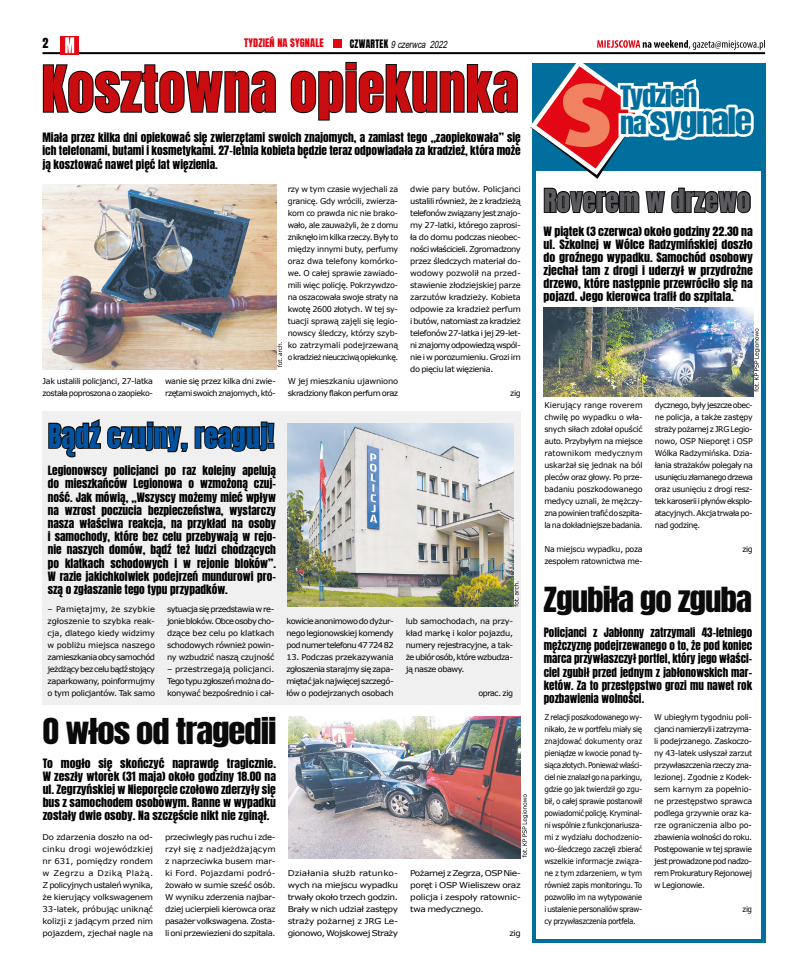
<style>
.page{position:relative;width:794px;height:978px;background:#fff}
.page>*{position:absolute;margin:0;border:0;box-sizing:border-box;transform-origin:0 0}
.t1{font:54px "Anton";letter-spacing:.01em;color:#c90c0f}
.t2{font:31px "Anton";letter-spacing:-.045em;color:#006f9e;scale:1.14 1}
.t3{font:30.4px "Anton";letter-spacing:-.03em;color:#0a0a0a;scale:1.14 1}
.t4{font:29.4px "Anton";letter-spacing:-.03em;color:#0a0a0a;scale:1.12 1}
.t5{font:28px "Anton";letter-spacing:.01em;color:#0053a2}
.t6{font:27px "Anton";letter-spacing:.01em;color:#5b5a5f}
.t7{font:25px "Anton";letter-spacing:-.045em;color:#006f9e;scale:1.14 1}
.t8{font:12px "Anton";color:#000}
.t9{font:11px/13.2px "Anton";color:#000;text-align:justify}
.t10{font:11px/13px "Anton";color:#000;text-align:justify;scale:1.08 1}
.t11{font:11px/13px "Anton";color:#000;text-align:justify;scale:1.06 1}
.t12{font:italic 10px "Arial";color:#000;scale:.77 1}
.t13{font:10px "Anton";letter-spacing:.01em;color:#e30613}
.t14{font:8px/12px "Verdana";letter-spacing:-.05em;color:#000;text-align:justify}
.t15{font:8px/12px "Verdana";letter-spacing:-.05em;color:#000;text-align:justify;scale:.91 1}
.t16{font:8px/12px "Verdana";letter-spacing:-.05em;color:#000;scale:1.04 1}
.t17{font:8px/12px "Verdana";letter-spacing:-.05em;color:#000;text-align:justify;scale:1.06 1}
.t18{font:8px/12px "Verdana";letter-spacing:-.05em;color:#000;text-align:justify;scale:1.13 1}
.s1{font-family:"Anton";font-style:normal}
.s2{font-size:25px}
</style>
<div class="page">
<svg style="left:597px;top:40px;width:168px;height:10px"></svg>
<hr style="left:43px;top:52px;width:722px;height:2px;background:#000">
<div style="left:61px;top:36px;width:18px;height:18px;background:#e30613"></div>
<svg style="left:65px;top:37px;width:9px;height:16px"></svg>
<div style="left:333px;top:39px;width:9px;height:9px;background:#e30613"></div>
<div style="left:43px;top:411px;width:478px;height:294px;background:#f0f0f0"></div>
<svg style="left:42px;top:64px;width:234px;height:50px"></svg>
<svg style="left:290px;top:61px;width:228px;height:60px"></svg>
<img style="left:43px;top:185px;width:233px;height:184px">
<svg style="left:48px;top:419px;width:227px;height:39px"></svg>
<img style="left:287px;top:423px;width:226px;height:184px">
<div style="left:532px;top:63px;width:233px;height:880px;background:#006f9e"></div>
<div style="left:536px;top:171px;width:224px;height:767px;background:#fff"></div>
<svg style="left:514px;top:581px;width:4px;height:26px"></svg>
<svg style="left:754px;top:329px;width:6px;height:63px"></svg>
<svg style="left:530px;top:63px;width:224px;height:151px"></svg>
<img style="left:544px;top:308px;width:209px;height:88px">
<svg style="left:522px;top:794px;width:6px;height:63px"></svg>
<svg style="left:277px;top:342px;width:5px;height:25px"></svg>
<img style="left:288px;top:716px;width:233px;height:143px">
<h3 class="t8" style="left:43px;top:37px;width:7px">2</h3>
<p class="t13" style="left:244px;top:38px;width:81px">TYDZIEŃ NA SYGNALE</p>
<p class="t12" style="left:350px;top:37px;width:131px"><span class="s1">C Z W A R T E K</span> 9czerwca 2022</p>
<h1 class="t1" style="left:42px;top:61px;width:478px">Kosztowna opiekunka</h1>
<p class="t9" style="left:43px;top:132px;width:480px">Miała przez kilka dni opiekować się zwierzętami swoich znajomych, a zamiast tego „zaopiekowała” się ich telefonami, butami i kosmetykami. 27-letnia kobieta będzie teraz odpowiadała za kradzież, która może ją kosztować nawet pięć lat więzienia.</p>
<p class="t14" style="left:43px;top:375px;width:112px">Jak ustalili policjanci, 27-latka została poproszona o zaopieko-</p>
<p class="t14" style="left:165px;top:375px;width:112px">wanie się przez kilka dni zwie&shy;rzętami swoich znajomych, któ-</p>
<h3 class="t5" style="left:48px;top:422px;width:227px">Bądź czujny, reaguj!</h3>
<p class="t9" style="left:48px;top:465px;width:230px">Legionowscy policjanci po raz kolejny apelują do mieszkańców Legionowa o wzmożoną czuj&shy;ność. Jak mówią, „Wszyscy możemy mieć wpływ na wzrost poczucia bezpieczeństwa, wystarczy nasza właściwa reakcja, na przykład na osoby i samochody, które bez celu przebywają w rejo&shy;nie naszych domów, bądź też ludzi chodzących po klatkach schodowych i w rejonie bloków”.<br>W razie jakichkolwiek podejrzeń mundurowi pro&shy;szą o zgłaszanie tego typu przypadków.</p>
<p class="t14" style="left:48px;top:603px;width:109px">– Pamiętajmy, że szybkie zgłoszenie to szybka reak&shy;cja, dlatego kiedy widzimy w pobliżu miejsca naszego zamieszkania obcy samochód jeżdżący bez celu bądź stojący zaparkowany, poinformujmy o tym policjantów. Tak samo</p>
<p class="t14" style="left:167px;top:603px;width:109px">sytuacja się przedstawia w re&shy;jonie bloków. Obce osoby cho&shy;dzące bez celu po klatkach schodowych również powin&shy;ny wzbudzić naszą czujność</p>
<p class="t14" style="left:167px;top:663px;width:109px">– przestrzegają policjanci.<br>Tego typu zgłoszeń można do&shy;konywać bezpośrednio i cał-</p>
<h3 class="t3" style="left:43px;top:716px;width:207px">O włos od tragedii</h3>
<h3 class="t11" style="left:43px;top:757px;width:221px">To mogło się skończyć naprawdę tragicznie.<br>W zeszły wtorek (31 maja) około godziny 18.00 na ul. Zegrzyńskiej w Nieporęcie czołowo zderzyły się bus z samochodem osobowym. Ranne w wypadku zostały dwie osoby. Na szczęście nikt nie zginął.</h3>
<p class="t17" style="left:43px;top:831px;width:106px">Do zdarzenia doszło na od&shy;cinku drogi wojewódzkiej nr 631, pomiędzy rondem w Zegrzu a Dziką Plażą.<br>Z policyjnych ustaleń wynika, że kierujący volkswagenem 33-latek, próbując uniknąć kolizji z jadącym przed nim pojazdem, zjechał nagle na</p>
<p class="t17" style="left:165px;top:831px;width:106px">przeciwległy pas ruchu i zde&shy;rzył się z nadjeżdżającym z naprzeciwka busem mar&shy;ki Ford. Pojazdami podró&shy;żowało w sumie sześć osób.<br>W wyniku zderzenia najbar&shy;dziej ucierpieli kierowca oraz pasażer volkswagena. Zosta&shy;li oni przewiezieni do szpitala.</p>
<p class="t14" style="left:288px;top:183px;width:112px">rzy w tym czasie wyjechali za granicę. Gdy wrócili, zwierza&shy;kom co prawda nic nie brako&shy;wało, ale zauważyli, że z domu zniknęło im kilka rzeczy. Były to między innymi buty, perfumy oraz dwa telefony komórko&shy;we. O całej sprawie zawiado&shy;mili więc policję. Pokrzywdzo&shy;na oszacowała swoje straty na kwotę 2600 złotych. W tej sy&shy;tuacji sprawą zajęli się legio&shy;nowscy śledczy, którzy szyb&shy;ko zatrzymali podejrzewaną o kradzież nieuczciwą opiekunkę.</p>
<p class="t16" style="left:288px;top:375px;width:108px">W jej mieszkaniu ujawniono skradziony flakon perfum oraz</p>
<p class="t16" style="left:410px;top:183px;width:108px;text-align:justify">dwie pary butów. Policjanci ustalili również, że z kradzieżą telefonów związany jest znajo&shy;my 27-latki, którego zaprosi&shy;ła do domu podczas nieobec&shy;ności właścicieli. Zgromadzony przez śledczych materiał do&shy;wodowy pozwolił na przed&shy;stawienie złodziejskiej parze zarzutów kradzieży. Kobieta odpowie za kradzież perfum i butów, natomiast za kradzież telefonów 27-latka i jej 29-let&shy;ni znajomy odpowiedzą wspól&shy;nie i w porozumieniu. Grozi im do pięciu lat więzienia.</p>
<p class="t14" style="left:510px;top:387px;width:12px">zig</p>
<p class="t14" style="left:286px;top:615px;width:109px">kowicie anonimowo do dyżur&shy;nego legionowskiej komendy pod numer telefonu 47 724 82</p>
<p class="t14" style="left:286px;top:651px;width:109px">13. Podczas przekazywania zgłoszenia starajmy się zapa&shy;miętać jak najwięcej szczegó&shy;łów o podejrzanych osobach</p>
<p class="t14" style="left:406px;top:615px;width:109px">lub samochodach, na przy&shy;kład markę i kolor pojazdu, numery rejestracyjne, a tak&shy;że ubiór osób, które wzbudza&shy;ją nasze obawy.</p>
<p class="t14" style="left:478px;top:687px;width:36px">oprac. zig</p>
<p class="t18" style="left:288px;top:867px;width:99px">Działania służb ratunko&shy;wych na miejscu wypadku trwały około trzech godzin.<br>Brały w nich udział zastępy straży pożarnej z JRG Le&shy;gionowo, Wojskowej Straży</p>
<p class="t18" style="left:410px;top:867px;width:99px">Pożarnej z Zegrza, OSP Nie&shy;poręt i OSP Wieliszew oraz policja i zespoły ratownic&shy;twa medycznego.</p>
<p class="t17" style="left:509px;top:927px;width:12px">zig</p>
<h3 class="t7" style="left:620px;top:84px;width:69px">Tydzień</h3>
<h2 class="t2" style="left:620px;top:105px;width:117px"><span class="s2">na</span>sygnale</h2>
<h3 class="t6" style="left:544px;top:187px;width:208px">Roverem w drzewo</h3>
<p class="t10" style="left:543px;top:225px;width:195px">W piątek (3 czerwca) około godziny 22.30 na ul. Szkolnej w Wólce Radzymińskiej doszło do groźnego wypadku. Samochód osobowy zjechał tam z drogi i uderzył w przydrożne drzewo, które następnie przewróciło się na pojazd. Jego kierowca trafił do szpitala.</p>
<p class="t14" style="left:544px;top:399px;width:100px">Kierujący range roverem chwilę po wypadku o wła&shy;snych siłach zdołał opuścić auto. Przybyłym na miejsce ratownikom medycznym uskarżał się jednak na ból pleców oraz głowy. Po prze&shy;badaniu poszkodowanego medycy uznali, że mężczy&shy;zna powinien trafić do szpita&shy;la na dokładniejsze badania.</p>
<p class="t14" style="left:544px;top:543px;width:100px">Na miejscu wypadku, poza zespołem ratownictwa me-</p>
<p class="t14" style="left:654px;top:399px;width:100px">dycznego, były jeszcze obec&shy;ne policja, a także zastępy straży pożarnej z JRG Legio&shy;nowo, OSP Nieporęt i OSP Wólka Radzymińska. Dzia&shy;łania strażaków polegały na usunięciu złamanego drzewa oraz usunięciu z drogi resz&shy;tek karoserii i płynów eksplo&shy;atacyjnych. Akcja trwała po&shy;nad godzinę.</p>
<p class="t14" style="left:742px;top:543px;width:12px">zig</p>
<h3 class="t4" style="left:543px;top:585px;width:188px">Zgubiła go zguba</h3>
<p class="t9" style="left:544px;top:627px;width:210px">Policjanci z Jabłonny zatrzymali 43-letniego mężczyznę podejrzewanego o to, że pod koniec marca przywłaszczył portfel, który jego właści&shy;ciel zgubił przed jednym z jabłonowskich mar&shy;ketów. Za to przestępstwo grozi mu nawet rok pozbawienia wolności.</p>
<p class="t15" style="left:544px;top:711px;width:109px">Z relacji poszkodowanego wy&shy;nikało, że w portfelu miały się znajdować dokumenty oraz pieniądze w kwocie ponad ty&shy;siąca złotych. Ponieważ właści&shy;ciel nie znalazł go na parkingu, gdzie go jak twierdził go zgu&shy;bił, o całej sprawie postanowił powiadomić policję. Kryminal&shy;ni wspólnie z funkcjonariusza&shy;mi z wydziału dochodzenio&shy;wo-śledczego zaczęli zbierać wszelkie informacje związa&shy;ne z tym zdarzeniem, w tym również zapis monitoringu. To pozwoliło im na wytypowanie i ustalenie personaliów spraw&shy;cy przywłaszczenia portfela.</p>
<p class="t14" style="left:654px;top:711px;width:99px">W ubiegłym tygodniu poli&shy;cjanci namierzyli i zatrzyma&shy;li podejrzanego. Zaskoczo&shy;ny 43-latek usłyszał zarzut przywłaszczenia rzeczy zna&shy;lezionej. Zgodnie z Kodek&shy;sem karnym za popełnio&shy;ne przestępstwo sprawca podlega grzywnie oraz ka&shy;rze ograniczenia albo po&shy;zbawienia wolności do roku.<br>Postępowanie w tej sprawie jest prowadzone pod nadzo&shy;rem Prokuratury Rejonowej w Legionowie.</p>
<p class="t15" style="left:742px;top:903px;width:12px">zig</p>
</div>
